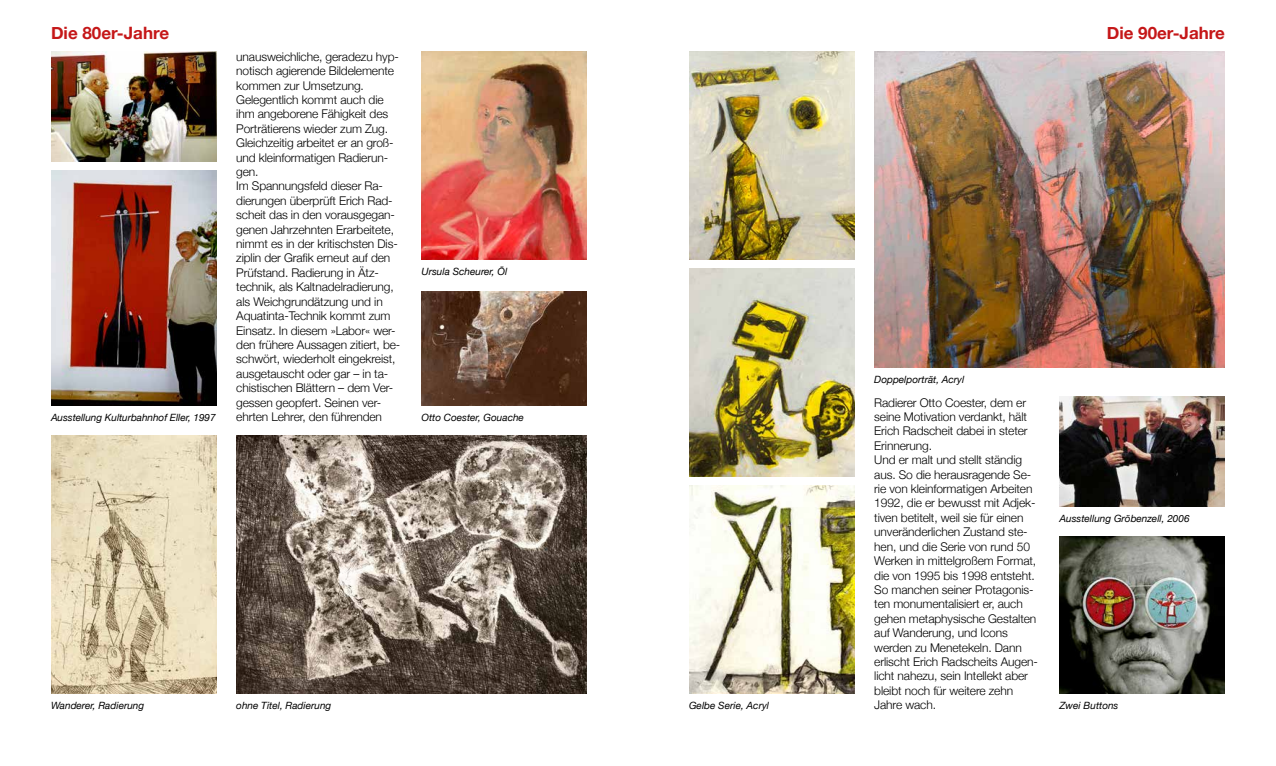
<style>
.page{position:relative;width:1276px;height:766px;background:#fff}
.page>*{position:absolute;margin:0;border:0;box-sizing:border-box;transform-origin:0 0}
.t1{font:700 17px "Helvetica Neue";color:#c51718}
.t2{font:300 12px/14.4px "Helvetica Neue";letter-spacing:-.01em;color:#000}
.t3{font:italic 10px "Helvetica Neue";color:#000}
</style>
<div class="page">
<img style="left:51px;top:435px;width:165px;height:258px">
<img style="left:421px;top:291px;width:166px;height:114px">
<img style="left:236px;top:435px;width:351px;height:258px">
<img style="left:1059px;top:536px;width:166px;height:157px">
<img style="left:1059px;top:396px;width:166px;height:110px">
<img style="left:874px;top:51px;width:351px;height:317px">
<img style="left:689px;top:485px;width:165px;height:208px">
<img style="left:689px;top:51px;width:165px;height:208px">
<img style="left:689px;top:268px;width:165px;height:208px">
<img style="left:51px;top:51px;width:165px;height:110px">
<img style="left:51px;top:170px;width:165px;height:235px">
<img style="left:421px;top:51px;width:166px;height:208px">
<h1 class="t1" style="left:51px;top:23px;width:120px">Die 80er-Jahre</h1>
<h1 class="t1" style="left:1106px;top:23px;width:120px">Die 90er-Jahre</h1>
<p class="t2" style="left:236px;top:49px;width:165px">unausweichliche, geradezu hyp&shy;notisch agierende Bildelemente kommen zur Umsetzung.<br>Gelegentlich kommt auch die ihm angeborene Fähigkeit des<br>Porträtierens wieder zum Zug.<br>Gleichzeitig arbeitet er an groß&shy;und kleinformatigen Radierun&shy;gen.<br>Im Spannungsfeld dieser Ra&shy;dierungen überprüft Erich Rad&shy;scheit das in den vorausgegan&shy;genen Jahrzehnten Erarbeitete, nimmt es in der kritischsten Dis&shy;ziplin der Grafik erneut auf den<br>Prüfstand. Radierung in Ätz&shy;technik, als Kaltnadelradierung, als Weichgrundätzung und in<br>Aquatinta-Technik kommt zum<br>Einsatz. In diesem »Labor« wer&shy;den frühere Aussagen zitiert, be&shy;schwört, wiederholt eingekreist, ausgetauscht oder gar – in ta&shy;chistischen Blättern – dem Ver&shy;gessen geopfert. Seinen ver&shy;ehrten Lehrer, den führenden</p>
<p class="t3" style="left:421px;top:265px;width:87px">Ursula Scheurer, Öl</p>
<p class="t3" style="left:51px;top:411px;width:166px">Ausstellung Kulturbahnhof Eller, 1997</p>
<p class="t3" style="left:421px;top:411px;width:104px">Otto Coester, Gouache</p>
<p class="t3" style="left:51px;top:699px;width:95px">Wanderer, Radierung</p>
<p class="t3" style="left:236px;top:699px;width:97px">ohne Titel, Radierung</p>
<p class="t3" style="left:689px;top:699px;width:81px">Gelbe Serie, Acryl</p>
<p class="t3" style="left:874px;top:373px;width:92px">Doppelporträt, Acryl</p>
<p class="t2" style="left:874px;top:395px;width:165px">Radierer Otto Coester, dem er seine Motivation verdankt, hält<br>Erich Radscheit dabei in steter<br>Erinnerung.<br>Und er malt und stellt ständig aus. So die herausragende Se&shy;rie von kleinformatigen Arbeiten<br>1992, die er bewusst mit Adjek&shy;tiven betitelt, weil sie für einen unveränderlichen Zustand ste&shy;hen, und die Serie von rund 50<br>Werken in mittelgroßem Format, die von 1995 bis 1998 entsteht.<br>So manchen seiner Protagonis&shy;ten monumentalisiert er, auch gehen metaphysische Gestalten auf Wanderung, und Icons werden zu Menetekeln. Dann erlischt Erich Radscheits Augen&shy;licht nahezu, sein Intellekt aber bleibt noch für weitere zehn<br>Jahre wach.</p>
<p class="t3" style="left:1059px;top:512px;width:132px">Ausstellung Gröbenzell, 2006</p>
<p class="t3" style="left:1059px;top:699px;width:60px">Zwei Buttons</p>
</div>
